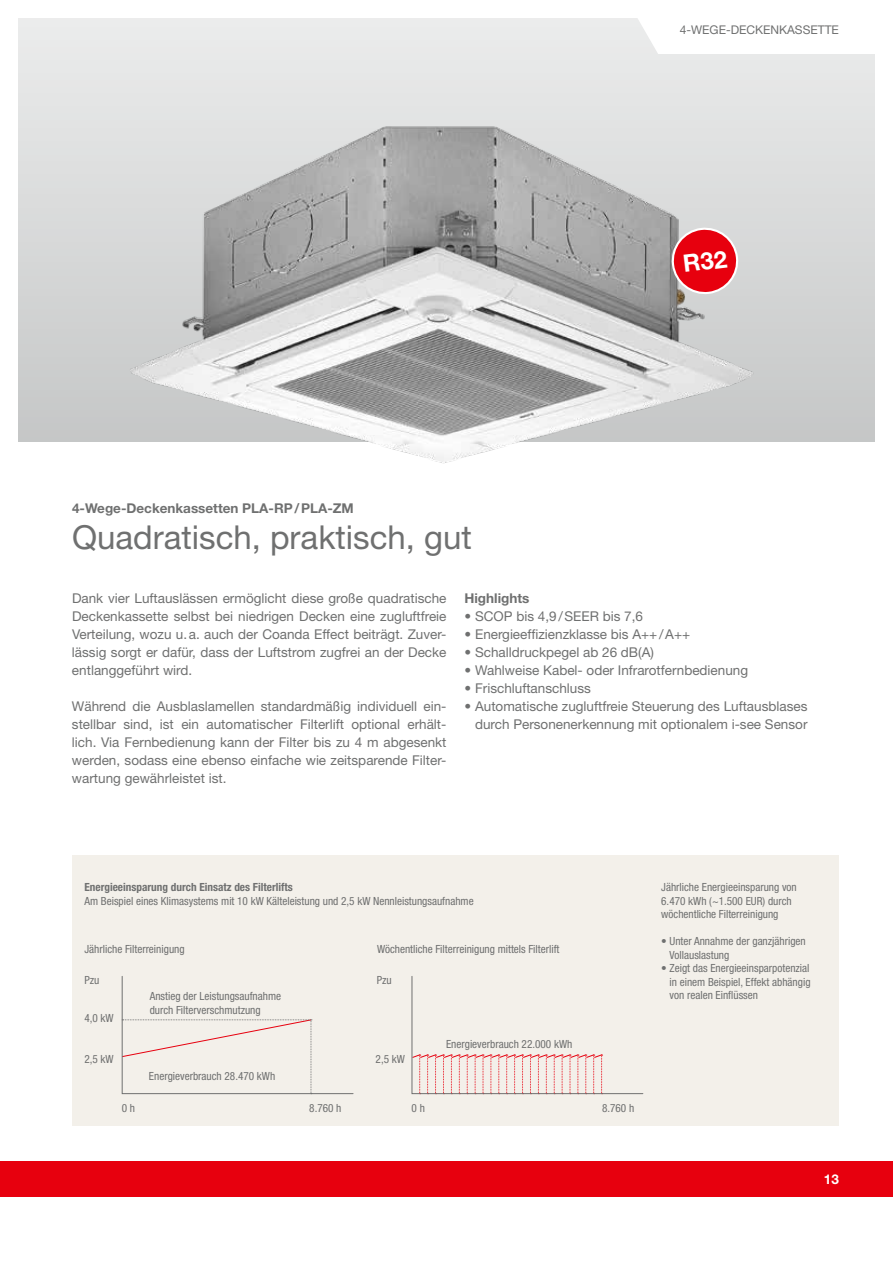
<style>
.page{position:relative;width:893px;height:1263px;background:#fff}
.page>*{position:absolute;margin:0;border:0;box-sizing:border-box;transform-origin:0 0}
.t1{font:33px "Helvetica Neue LT Pro";color:#6f7070}
.t2{font:13.5px/18px "Helvetica Neue LT Pro";color:#6f7070;text-align:justify}
.t3{font:700 13.5px "Helvetica Neue LT Pro";color:#6f7070}
.t4{font:700 13.5px "Helvetica Neue LT Pro";color:#fff}
.t5{font:12px "Helvetica Neue LT Pro";color:#6f7070}
.t6{font:condensed 11.25px/13.5px "Helvetica Neue LT Pro";color:#6f7070}
.t7{font:700 condensed 11.25px "Helvetica Neue LT Pro";color:#6f7070}
</style>
<div class="page">
<div style="left:18px;top:18px;width:857px;height:423px;background:linear-gradient(to bottom,#ebecec,#c5c7c7)"></div>
<img style="left:72px;top:81px;width:719px;height:383px">
<div style="left:0;top:1161px;width:893px;height:36px;background:#e7000e"></div>
<svg style="left:636px;top:18px;width:239px;height:36px"></svg>
<div style="left:72px;top:855px;width:767px;height:270px;background:#f3f0ea"></div>
<svg style="left:411px;top:976px;width:233px;height:118px"></svg>
<svg style="left:121px;top:976px;width:233px;height:118px"></svg>
<svg style="left:672px;top:228px;width:66px;height:66px;background:#e0404a"></svg>
<p class="t3" style="left:72px;top:500px;width:283px">4-Wege-Deckenkassetten PLA-RP/PLA-ZM</p>
<h1 class="t1" style="left:72px;top:517px;width:401px">Quadratisch, praktisch, gut</h1>
<p class="t5" style="left:680px;top:23px;width:161px">4-WEGE-DECKENKASSETTE</p>
<p class="t2" style="left:72px;top:589px;width:376px">Dank vier Luftauslässen ermöglicht diese große quadratische Deckenkassette selbst bei niedrigen Decken eine zugluftfreie Verteilung, wozu u.a. auch der Coanda Effect beiträgt. Zuver&shy;lässig sorgt er dafür, dass der Luftstrom zugfrei an der Decke entlanggeführt wird.</p>
<p class="t2" style="left:72px;top:697px;width:376px">Während die Ausblaslamellen standardmäßig individuell ein&shy;stellbar sind, ist ein automatischer Filterlift optional erhält&shy;lich. Via Fernbedienung kann der Filter bis zu 4 m abgesenkt werden, sodass eine ebenso einfache wie zeitsparende Filter&shy;wartung gewährleistet ist.</p>
<p class="t3" style="left:464px;top:590px;width:66px">Highlights</p>
<p class="t2" style="left:464px;top:607px;width:180px">• SCOP bis 4,9/SEER bis 7,6</p>
<p class="t2" style="left:464px;top:625px;width:227px">• Energieeffizienzklasse bis A++/A++</p>
<p class="t2" style="left:464px;top:643px;width:191px">• Schalldruckpegel ab 26 dB(A)</p>
<p class="t2" style="left:464px;top:661px;width:285px">• Wahlweise Kabel- oder Infrarotfernbedienung</p>
<p class="t2" style="left:464px;top:679px;width:128px">• Frischluftanschluss</p>
<p class="t2" style="left:464px;top:697px;width:344px;text-align:right">• Automatische zugluftfreie Steuerung des Luftausblases durch Personenerkennung mit optionalem i-see Sensor</p>
<p class="t7" style="left:84px;top:880px;width:210px">Energieeinsparung durch Einsatz des Filterlifts</p>
<p class="t6" style="left:84px;top:894px;width:391px">Am Beispiel eines Klimasystems mit 10 kW Kälteleistung und 2,5 kW Nennleistungsaufnahme</p>
<p class="t6" style="left:84px;top:942px;width:102px">Jährliche Filterreinigung</p>
<p class="t6" style="left:377px;top:942px;width:184px">Wöchentliche Filterreinigung mittels Filterlift</p>
<p class="t6" style="left:84px;top:973px;width:16px">Pzu</p>
<p class="t6" style="left:84px;top:1011px;width:31px">4,0 kW</p>
<p class="t6" style="left:84px;top:1052px;width:31px">2,5 kW</p>
<p class="t6" style="left:150px;top:989px;width:133px">Anstieg der Leistungsaufnahme durch Filterverschmutzung</p>
<p class="t6" style="left:149px;top:1069px;width:128px">Energieverbrauch 28.470 kWh</p>
<p class="t6" style="left:377px;top:973px;width:16px">Pzu</p>
<p class="t6" style="left:376px;top:1052px;width:31px">2,5 kW</p>
<p class="t6" style="left:446px;top:1037px;width:128px">Energieverbrauch 22.000 kWh</p>
<p class="t6" style="left:122px;top:1101px;width:15px">0 h</p>
<p class="t6" style="left:309px;top:1101px;width:34px">8.760 h</p>
<p class="t6" style="left:412px;top:1101px;width:15px">0 h</p>
<p class="t6" style="left:602px;top:1101px;width:34px">8.760 h</p>
<p class="t6" style="left:661px;top:880px;width:137px">Jährliche Energieeinsparung von<br>6.470 kWh (~1.500 EUR) durch wöchentliche Filterreinigung</p>
<p class="t6" style="left:670px;top:934px;width:138px;text-indent:-8px">• Unter Annahme der ganzjährigen<br>Vollauslastung</p>
<p class="t6" style="left:670px;top:961px;width:142px;text-align:justify;text-indent:-8px">• Zeigt das Energieeinsparpotenzial in einem Beispiel, Effekt abhängig von realen Einflüssen</p>
<p class="t4" style="left:824px;top:1170px;width:17px">13</p>
</div>
